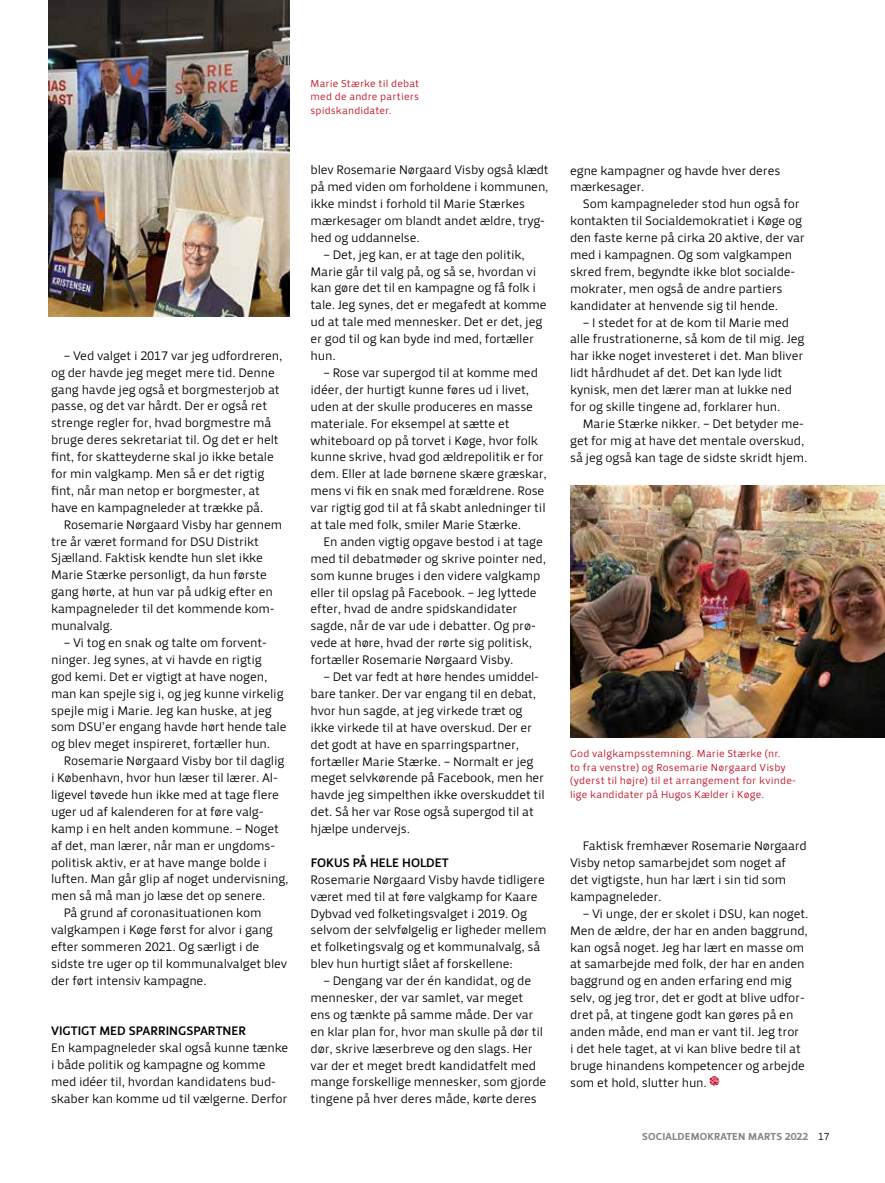
<style>
.page{position:relative;width:885px;height:1183px;background:#fff}
.page>*{position:absolute;margin:0;border:0;box-sizing:border-box;transform-origin:0 0}
.t1{font:12.75px/17px "Priva Pro One";letter-spacing:-.015em;color:#000}
.t2{font:12.75px "Priva Pro Three";color:#000}
.t3{font:10.5px/13.5px "Priva Pro One";letter-spacing:.015em;color:#c10b20;text-align:justify}
.t4{font:10.5px "Priva Pro Four";letter-spacing:.015em;color:#878787}
.s1{font-family:"Priva Pro One";color:#000}
</style>
<div class="page">
<svg style="left:709px;top:1076px;width:10px;height:9px"></svg>
<img style="left:570px;top:485px;width:314px;height:252px">
<img style="left:48px;top:0;width:241px;height:316px">
<p class="t1" style="left:51px;top:347px;width:233px;text-indent:13px">– Ved valget i 2017 var jeg udfordreren, og der havde jeg meget mere tid. Denne gang havde jeg også et borgmesterjob at passe, og det var hårdt. Der er også ret strenge regler for, hvad borgmestre må bruge deres sekretariat til. Og det er helt fint, for skatteyderne skal jo ikke betale for min valgkamp. Men så er det rigtig fint, når man netop er borgmester, at have en kampagneleder at trække på.</p>
<p class="t1" style="left:51px;top:516px;width:233px;text-indent:13px">Rosemarie Nørgaard Visby har gennem tre år været formand for DSU Distrikt Sjælland. Faktisk kendte hun slet ikke Marie Stærke personligt, da hun første gang hørte, at hun var på udkig efter en kampagneleder til det kommende kom&shy;munalvalg.</p>
<p class="t1" style="left:51px;top:634px;width:237px;text-indent:13px">– Vi tog en snak og talte om forvent&shy;ninger. Jeg synes, at vi havde en rigtig<br>god kemi. Det er vigtigt at have nogen, man kan spejle sig i, og jeg kunne virkelig spejle mig i Marie. Jeg kan huske, at jeg som DSU’er engang havde hørt hende tale og blev meget inspireret, fortæller hun.</p>
<p class="t1" style="left:64px;top:752px;width:222px">Rosemarie Nørgaard Visby bor til daglig</p>
<p class="t1" style="left:51px;top:769px;width:228px">i København, hvor hun læser til lærer. Al-</p>
<p class="t1" style="left:51px;top:786px;width:229px">ligevel tøvede hun ikke med at tage flere</p>
<p class="t1" style="left:51px;top:803px;width:214px">uger ud af kalenderen for at føre valg-</p>
<p class="t1" style="left:51px;top:819px;width:229px">kamp i en helt anden kommune. – Noget</p>
<p class="t1" style="left:51px;top:836px;width:224px">af det, man lærer, når man er ungdoms-</p>
<p class="t1" style="left:51px;top:853px;width:217px">politisk aktiv, er at have mange bolde i</p>
<p class="t1" style="left:51px;top:870px;width:239px">luften. Man går glip af noget undervisning,</p>
<p class="t1" style="left:51px;top:887px;width:216px">men så må man jo læse det op senere.</p>
<p class="t1" style="left:64px;top:904px;width:199px">På grund af coronasituationen kom</p>
<p class="t1" style="left:51px;top:921px;width:223px">valgkampen i Køge først for alvor i gang</p>
<p class="t1" style="left:51px;top:938px;width:210px">efter sommeren 2021. Og særligt i de</p>
<p class="t1" style="left:51px;top:954px;width:237px">sidste tre uger op til kommunalvalget blev</p>
<p class="t1" style="left:51px;top:971px;width:157px">der ført intensiv kampagne.</p>
<p class="t2" style="left:51px;top:1022px;width:197px">VIGTIGT MED SPARRINGSPARTNER</p>
<p class="t1" style="left:51px;top:1039px;width:239px">En kampagneleder skal også kunne tænke i både politik og kampagne og komme med idéer til, hvordan kandidatens bud&shy;skaber kan komme ud til vælgerne. Derfor</p>
<p class="t3" style="left:310px;top:76px;width:110px">Marie Stærke til debat med de andre partiers spidskandidater.</p>
<p class="t1" style="left:310px;top:161px;width:240px">blev Rosemarie Nørgaard Visby også klædt på med viden om forholdene i kommunen, ikke mindst i forhold til Marie Stærkes mærkesager om blandt andet ældre, tryg&shy;hed og uddannelse.</p>
<p class="t1" style="left:310px;top:246px;width:238px;text-indent:13px">– Det, jeg kan, er at tage den politik, Marie går til valg på, og så se, hvordan vi kan gøre det til en kampagne og få folk i tale. Jeg synes, det er megafedt at komme ud at tale med mennesker. Det er det, jeg er god til og kan byde ind med, fortæller hun.</p>
<p class="t1" style="left:310px;top:364px;width:238px;text-indent:13px">– Rose var supergod til at komme med idéer, der hurtigt kunne føres ud i livet, uden at der skulle produceres en masse materiale. For eksempel at sætte et whiteboard op på torvet i Køge, hvor folk kunne skrive, hvad god ældrepolitik er for dem. Eller at lade børnene skære græskar, mens vi fik en snak med forældrene. Rose var rigtig god til at få skabt anledninger til at tale med folk, smiler Marie Stærke.</p>
<p class="t1" style="left:310px;top:533px;width:237px;text-indent:13px">En anden vigtig opgave bestod i at tage med til debatmøder og skrive pointer ned, som kunne bruges i den videre valgkamp eller til opslag på Facebook. – Jeg lyttede efter, hvad de andre spidskandidater sagde, når de var ude i debatter. Og prø&shy;vede at høre, hvad der rørte sig politisk, fortæller Rosemarie Nørgaard Visby.</p>
<p class="t1" style="left:310px;top:668px;width:236px;text-indent:13px">– Det var fedt at høre hendes umiddel&shy;bare tanker. Der var engang til en debat, hvor hun sagde, at jeg virkede træt og ikke virkede til at have overskud. Der er det godt at have en sparringspartner, fortæller Marie Stærke. – Normalt er jeg meget selvkørende på Facebook, men her havde jeg simpelthen ikke overskuddet til det. Så her var Rose også supergod til at hjælpe undervejs.</p>
<p class="t2" style="left:310px;top:854px;width:140px">FOKUS PÅ HELE HOLDET</p>
<p class="t1" style="left:310px;top:870px;width:237px">Rosemarie Nørgaard Visby havde tidligere været med til at føre valgkamp for Kaare Dybvad ved folketingsvalget i 2019. Og selvom der selvfølgelig er ligheder mellem et folketingsvalg og et kommunalvalg, så blev hun hurtigt slået af forskellene:</p>
<p class="t1" style="left:310px;top:972px;width:237px;text-indent:13px">– Dengang var der én kandidat, og de mennesker, der var samlet, var meget ens og tænkte på samme måde. Der var en klar plan for, hvor man skulle på dør til dør, skrive læserbreve og den slags. Her var der et meget bredt kandidatfelt med mange forskellige mennesker, som gjorde tingene på hver deres måde, kørte deres</p>
<p class="t1" style="left:570px;top:162px;width:212px">egne kampagner og havde hver deres mærkesager.</p>
<p class="t1" style="left:570px;top:195px;width:236px;text-indent:13px">Som kampagneleder stod hun også for kontakten til Socialdemokratiet i Køge og den faste kerne på cirka 20 aktive, der var med i kampagnen. Og som valgkampen skred frem, begyndte ikke blot socialde&shy;mokrater, men også de andre partiers kandidater at henvende sig til hende.</p>
<p class="t1" style="left:570px;top:314px;width:236px;text-indent:13px">– I stedet for at de kom til Marie med alle frustrationerne, så kom de til mig. Jeg har ikke noget investeret i det. Man bliver lidt hårdhudet af det. Det kan lyde lidt kynisk, men det lærer man at lukke ned for og skille tingene ad, forklarer hun.</p>
<p class="t1" style="left:570px;top:415px;width:239px;text-indent:13px">Marie Stærke nikker. – Det betyder me&shy;get for mig at have det mentale overskud, så jeg også kan tage de sidste skridt hjem.</p>
<p class="t3" style="left:570px;top:747px;width:227px;text-align:left">God valgkampsstemning. Marie Stærke (nr.<br>to fra venstre) og Rosemarie Nørgaard Visby (yderst til højre) til et arrangement for kvinde&shy;lige kandidater på Hugos Kælder i Køge.</p>
<p class="t1" style="left:570px;top:837px;width:238px;text-indent:13px">Faktisk fremhæver Rosemarie Nørgaard<br>Visby netop samarbejdet som noget af det vigtigste, hun har lært i sin tid som kampagneleder.</p>
<p class="t1" style="left:570px;top:904px;width:240px;text-indent:13px">– Vi unge, der er skolet i DSU, kan noget.<br>Men de ældre, der har en anden baggrund, kan også noget. Jeg har lært en masse om at samarbejde med folk, der har en anden baggrund og en anden erfaring end mig selv, og jeg tror, det er godt at blive udfor&shy;dret på, at tingene godt kan gøres på en anden måde, end man er vant til. Jeg tror<br>i det hele taget, at vi kan blive bedre til at bruge hinandens kompetencer og arbejde som et hold, slutter hun.</p>
<p class="t4" style="left:642px;top:1129px;width:189px">SOCIALDEMOKRATEN MARTS 2022 <span class="s1">17</span></p>
</div>
